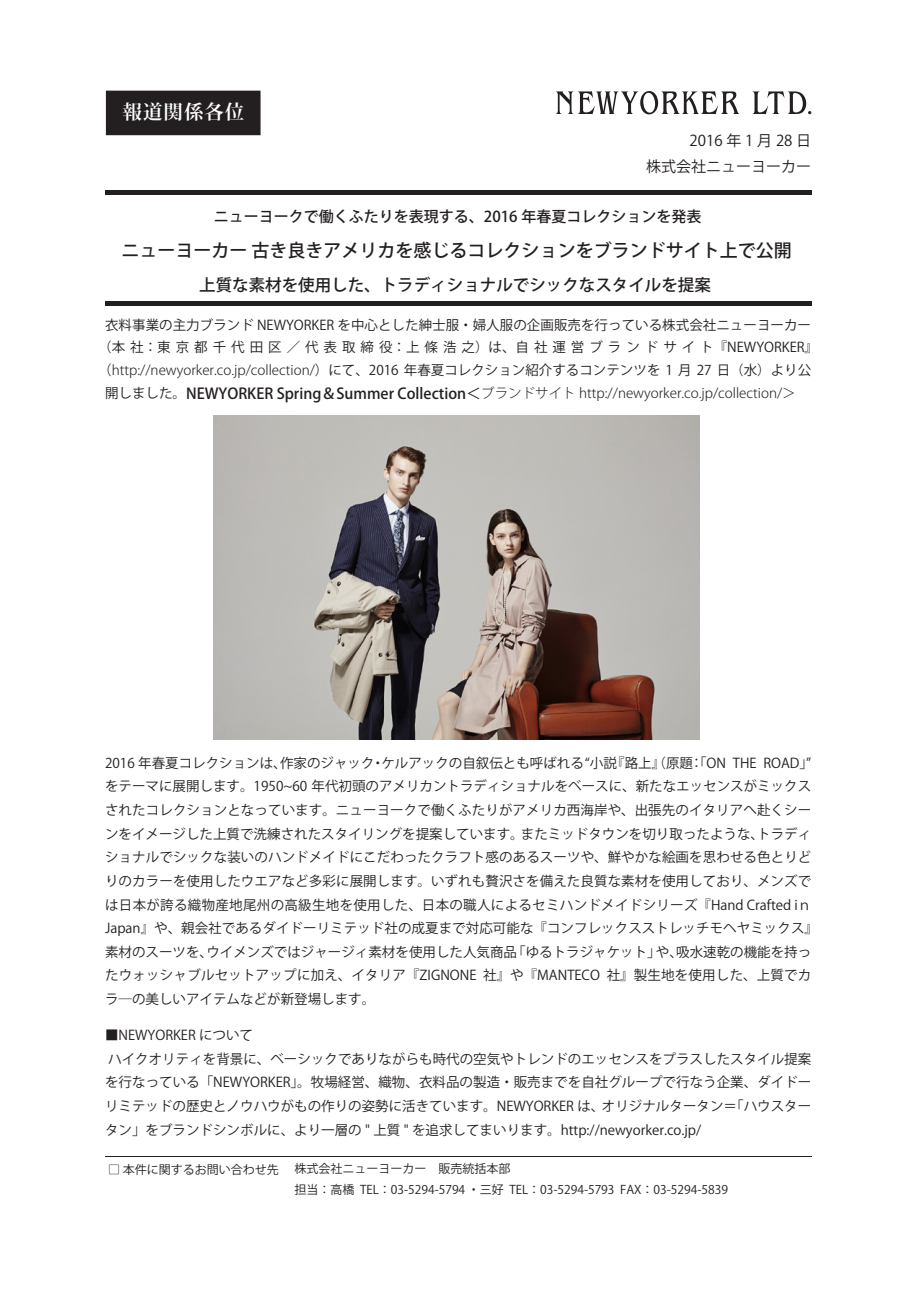
<style>
.page{position:relative;width:919px;height:1289px;background:#fff}
.page>*{position:absolute;margin:0;border:0;box-sizing:border-box;transform-origin:0 0}
.t1{font:700 19.5px "Koz Min Pro";letter-spacing:.05em;color:#fff}
.t2{font:500 18px "Koz Go Pro";color:#231f20}
.t3{font:500 16.5px "Koz Go Pro";color:#231f20}
.t4{font:500 15px "Koz Go Pro";color:#231f20}
.t5{font:15px/26px "Koz Go Pro";color:#231f20;text-align:right}
.t6{font:13.5px/23.7px "Koz Go Pro";color:#231f20}
.t7{font:300 13.5px "Koz Go Pro";color:#231f20}
.t8{font:13.5px "Koz Go Pro";letter-spacing:.37em;color:#231f20}
.t9{font:12px/21px "Koz Go Pro";color:#231f20}
.s1{font-weight:300}
.s2{font-weight:400}
.s3{font-weight:500;font-size:15px}
.s4{font-weight:400;font-size:15px}
</style>
<div class="page">
<svg style="left:556px;top:91px;width:183px;height:23px"></svg>
<svg style="left:752px;top:91px;width:59px;height:23px"></svg>
<div style="left:106px;top:91px;width:154px;height:44px;background:#231f20"></div>
<div style="left:105px;top:190px;width:706px;height:5px;background:#231f20"></div>
<div style="left:105px;top:301px;width:706px;height:5px;background:#231f20"></div>
<hr style="left:105px;top:1156px;width:706px;height:1px;background:#231f20">
<img style="left:213px;top:415px;width:486px;height:324px">
<h1 class="t1" style="left:122px;top:98px;width:123px">報道関係各位</h1>
<p class="t5" style="left:646px;top:128px;width:167px">2016年1月28日<br>株式会社ニューヨーカー</p>
<p class="t4" style="left:214px;top:206px;width:489px">ニューヨークで働くふたりを表現する、2016 年春夏コレクションを発表</p>
<h2 class="t2" style="left:121px;top:239px;width:672px">ニューヨーカー 古き良きアメリカを感じるコレクションをブランドサイト上で公開</h2>
<p class="t3" style="left:199px;top:274px;width:513px">上質な素材を使用した、トラディショナルでシックなスタイルを提案</p>
<p class="t6" style="left:105px;top:313px;width:707px">衣料事業の主力ブランド NEWYORKER を中心とした紳士服・婦人服の企画販売を行っている株式会社ニューヨーカー</p>
<p class="t8" style="left:98px;top:339px;width:721px">（本社：東京都千代田区／代表取締役：上條浩之）は、自社運営ブランドサイト『NEWYORKER』</p>
<p class="t6" style="left:98px;top:358px;width:714px">（<span class="s1">http://newyorker.co.jp/collection/</span>）にて、2016 年春夏コレクション紹介するコンテンツを 1 月 27 日（水）より公</p>
<p class="t7" style="left:105px;top:384px;width:692px"><span class="s2">開しました。</span><span class="s3">NEWYORKER Spring＆Summer Collection</span><span class="s4">＜</span>ブランドサイト http://newyorker.co.jp/collection/＞</p>
<p class="t6" style="left:105px;top:751px;width:714px">2016 年春夏コレクションは、作家のジャック・ケルアックの自叙伝とも呼ばれる“小説『路上』（原題：「ON THE　ROAD」”をテーマに展開します。1950~60 年代初頭のアメリカントラディショナルをベースに、新たなエッセンスがミックスされたコレクションとなっています。ニューヨークで働くふたりがアメリカ西海岸や、出張先のイタリアへ赴くシーンをイメージした上質で洗練されたスタイリングを提案しています。またミッドタウンを切り取ったような、トラディショナルでシックな装いのハンドメイドにこだわったクラフト感のあるスーツや、鮮やかな絵画を思わせる色とりどりのカラーを使用したウエアなど多彩に展開します。いずれも贅沢さを備えた良質な素材を使用しており、メンズでは日本が誇る織物産地尾州の高級生地を使用した、日本の職人によるセミハンドメイドシリーズ『Hand Crafted iｎJapan』や、親会社であるダイドーリミテッド社の成夏まで対応可能な『コンフレックスストレッチモヘヤミックス』素材のスーツを、ウイメンズではジャージィ素材を使用した人気商品「ゆるトラジャケット」や、吸水速乾の機能を持ったウォッシャブルセットアップに加え、イタリア『ZIGNONE 社』や『MANTECO 社』製生地を使用した、上質でカラ―の美しいアイテムなどが新登場します。</p>
<p class="t6" style="left:105px;top:1023px;width:707px">■NEWYORKER について<br>ハイクオリティを背景に、ベーシックでありながらも時代の空気やトレンドのエッセンスをプラスしたスタイル提案を行なっている「NEWYORKER」。牧場経営、織物、衣料品の製造・販売までを自社グループで行なう企業、ダイドーリミテッドの歴史とノウハウがもの作りの姿勢に活きています。NEWYORKER は、オリジナルタータン＝「ハウスタータン」をブランドシンボルに、より一層の " 上質 " を追求してまいります。http://newyorker.co.jp/</p>
<p class="t9" style="left:108px;top:1159px;width:172px">□ 本件に関するお問い合わせ先</p>
<p class="t9" style="left:294px;top:1157px;width:435px">株式会社ニューヨーカー　販売統括本部　<br>担当：高橋 TEL：03-5294-5794 ・三好 TEL：03-5294-5793 FAX：03-5294-5839</p>
</div>
